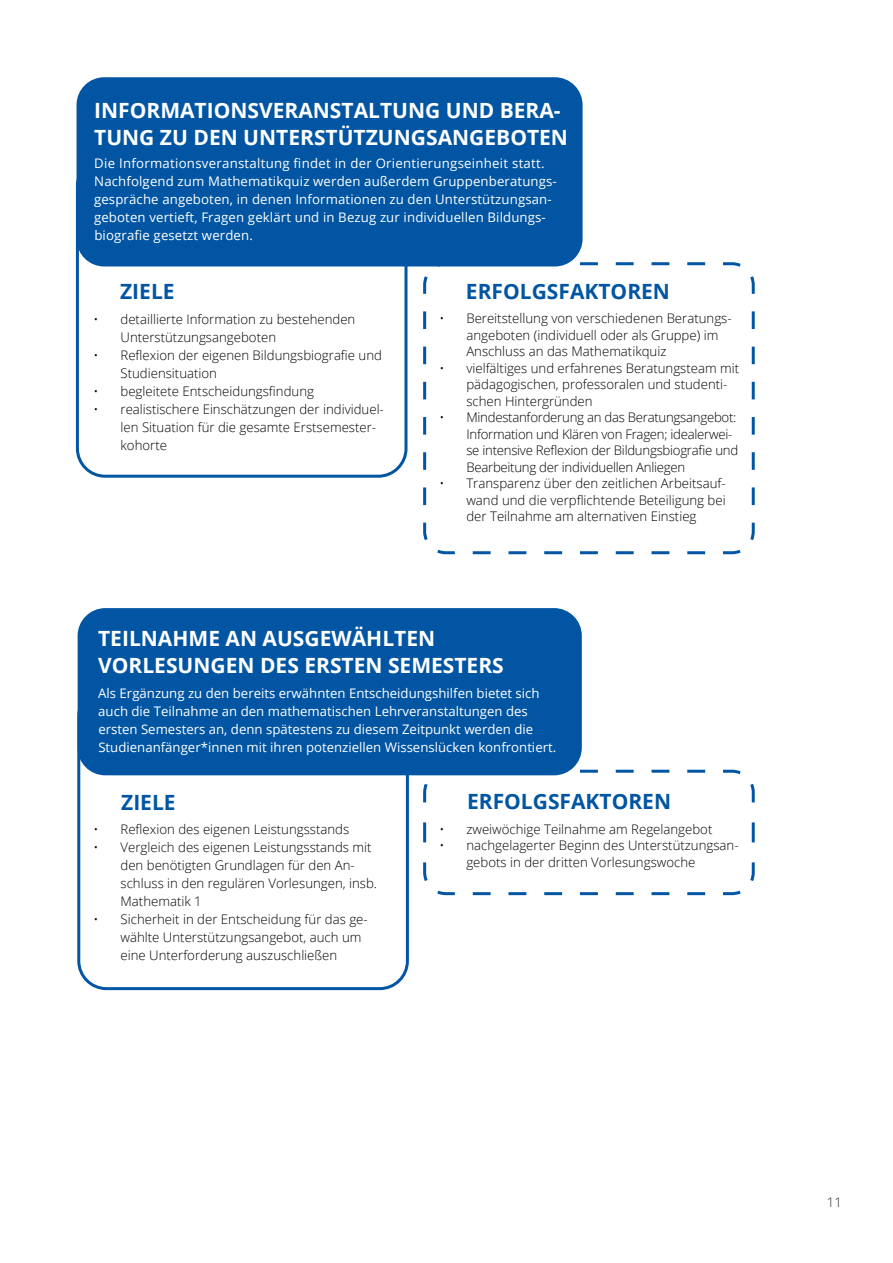
<style>
.page{position:relative;width:893px;height:1263px;background:#fff}
.page>*{position:absolute;margin:0;border:0;box-sizing:border-box;transform-origin:0 0}
.t1{font:700 21px/27px "Open Sans";color:#fff}
.t2{font:700 21px "Open Sans";color:#0155a2}
.t3{font:300 13.2px/18px "Open Sans";color:#000}
.t4{font:13.2px/18px "Open Sans";letter-spacing:.01em;color:#fff}
.t5{font:300 13.2px/16.5px "Open Sans";letter-spacing:-.02em;color:#000}
.t6{font:300 13.2px "Open Sans";color:#231f20}
</style>
<div class="page">
<div style="left:76px;top:157px;width:331px;height:321px;border:3px solid #0155a2;border-radius:28px"></div>
<div style="left:77px;top:687px;width:332px;height:303px;border:3px solid #0155a2;border-radius:28px"></div>
<div style="left:77px;top:77px;width:506px;height:189px;background:#0155a2;border-radius:28px"></div>
<svg style="left:422px;top:261px;width:333px;height:294px"></svg>
<div style="left:78px;top:608px;width:504px;height:167px;background:#0155a2;border-radius:28px"></div>
<svg style="left:422px;top:768px;width:333px;height:128px"></svg>
<h1 class="t1" style="left:94px;top:96px;width:475px">INFORMATIONSVERANSTALTUNG UND BERA-<br>TUNG ZU DEN UNTERSTÜTZUNGSANGEBOTEN</h1>
<p class="t4" style="left:94px;top:154px;width:464px">Die Informationsveranstaltung findet in der Orientierungseinheit statt.<br>Nachfolgend zum Mathematikquiz werden außerdem Gruppenberatungs&shy;gespräche angeboten, in denen Informationen zu den Unterstützungsan&shy;geboten vertieft, Fragen geklärt und in Bezug zur individuellen Bildungs&shy;biografie gesetzt werden.</p>
<h1 class="t2" style="left:120px;top:276px;width:56px">ZIELE</h1>
<h1 class="t2" style="left:466px;top:276px;width:206px">ERFOLGSFAKTOREN</h1>
<p class="t3" style="left:121px;top:310px;width:236px;text-indent:-27px">• detaillierte Information zu bestehenden<br>Unterstützungsangeboten</p>
<p class="t3" style="left:121px;top:346px;width:263px;text-indent:-27px">• Reflexion der eigenen Bildungsbiografie und<br>Studiensituation</p>
<p class="t3" style="left:94px;top:382px;width:222px">• begleitete Entscheidungsfindung</p>
<p class="t3" style="left:121px;top:400px;width:265px;text-indent:-27px">• realistischere Einschätzungen der individuel&shy;len Situation für die gesamte Erstsemester&shy;kohorte</p>
<p class="t3" style="left:466px;top:310px;width:267px;line-height:16.5px;text-indent:-27px">• Bereitstellung von verschiedenen Beratungs&shy;angeboten (individuell oder als Gruppe) im<br>Anschluss an das Mathematikquiz</p>
<p class="t3" style="left:466px;top:359px;width:274px;line-height:16.5px;text-indent:-27px">• vielfältiges und erfahrenes Beratungsteam mit pädagogischen, professoralen und studenti&shy;schen Hintergründen</p>
<p class="t5" style="left:466px;top:409px;width:273px;text-indent:-27px">• Mindestanforderung an das Beratungsangebot:<br>Information und Klären von Fragen; idealerwei&shy;se intensive Reflexion der Bildungsbiografie und Bearbeitung der individuellen Anliegen</p>
<p class="t3" style="left:466px;top:475px;width:261px;line-height:16.5px;text-align:justify;text-indent:-27px">• Transparenz über den zeitlichen Arbeitsauf&shy;wand und die verpflichtende Beteiligung bei der Teilnahme am alternativen Einstieg</p>
<h1 class="t1" style="left:98px;top:624px;width:407px">TEILNAHME AN AUSGEWÄHLTEN<br>VORLESUNGEN DES ERSTEN SEMESTERS</h1>
<p class="t4" style="left:98px;top:684px;width:460px">Als Ergänzung zu den bereits erwähnten Entscheidungshilfen bietet sich auch die Teilnahme an den mathematischen Lehrveranstaltungen des ersten Semesters an, denn spätestens zu diesem Zeitpunkt werden die Studienanfänger*innen mit ihren potenziellen Wissenslücken konfrontiert.</p>
<h1 class="t2" style="left:121px;top:787px;width:56px">ZIELE</h1>
<h1 class="t2" style="left:467px;top:787px;width:206px">ERFOLGSFAKTOREN</h1>
<p class="t3" style="left:94px;top:820px;width:257px">• Reflexion des eigenen Leistungsstands</p>
<p class="t3" style="left:121px;top:838px;width:258px;text-indent:-27px">• Vergleich des eigenen Leistungsstands mit den benötigten Grundlagen für den An&shy;schluss in den regulären Vorlesungen, insb.<br>Mathematik 1</p>
<p class="t3" style="left:121px;top:910px;width:249px;text-indent:-27px">• Sicherheit in der Entscheidung für das ge&shy;wählte Unterstützungsangebot, auch um eine Unterforderung auszuschließen</p>
<p class="t3" style="left:439px;top:820px;width:275px">• zweiwöchige Teilnahme am Regelangebot</p>
<p class="t3" style="left:466px;top:837px;width:274px;line-height:16.5px;text-indent:-27px">• nachgelagerter Beginn des Unterstützungsan&shy;gebots in der dritten Vorlesungswoche</p>
<p class="t6" style="left:827px;top:1193px;width:17px">11</p>
</div>
